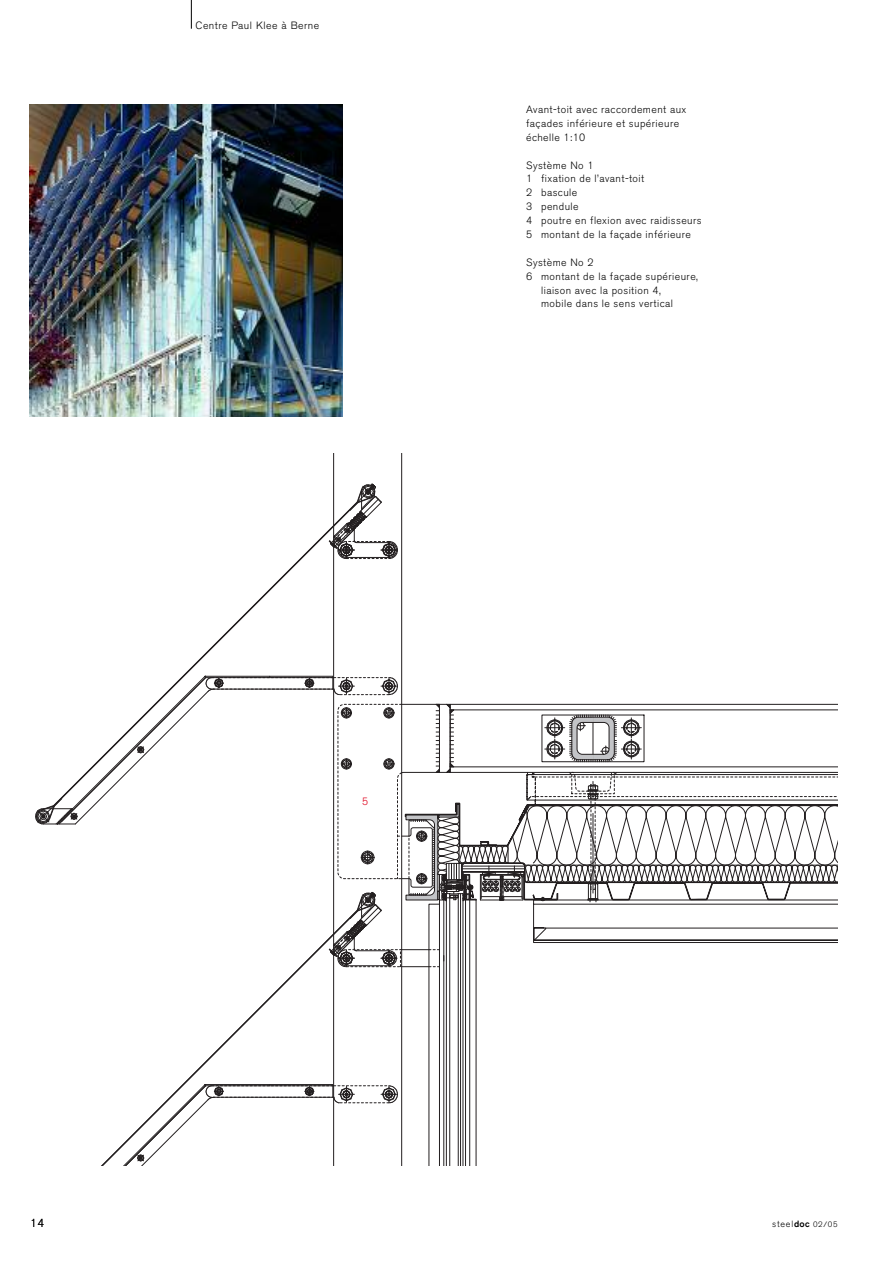
<style>
.page{position:relative;width:893px;height:1263px;background:#fff}
.page>*{position:absolute;margin:0;border:0;box-sizing:border-box;transform-origin:0 0}
.t1{font:300 11.55px "Akzidenz Grotesk BQ";color:#000}
.t2{font:300 10.5px/13.8px "Akzidenz Grotesk BE";letter-spacing:.04em;color:#000}
.t3{font:300 10.5px "Akzidenz Grotesk BE";color:#df001b}
.t4{font:300 9px "Akzidenz Grotesk BQ";letter-spacing:.085em;color:#000}
.s1{font-weight:500}
.s2{font-size:7.8px}
</style>
<div class="page">
<svg style="left:191px;top:0;width:1px;height:29px"></svg>
<svg style="left:182px;top:529px;width:151px;height:147px"></svg>
<svg style="left:333px;top:454px;width:69px;height:222px"></svg>
<svg style="left:329px;top:484px;width:69px;height:75px"></svg>
<svg style="left:35px;top:676px;width:803px;height:489px"></svg>
<img style="left:30px;top:104px;width:313px;height:313px">
<p class="t2" style="left:196px;top:19px;width:125px">Centre Paul Klee à Berne</p>
<p class="t2" style="left:526px;top:103px;width:162px">Avant-toit avec raccordement aux façades inférieure et supérieure échelle 1:10</p>
<p class="t2" style="left:526px;top:159px;width:177px">Système No 1<br>1 fixation de l’avant-toit<br>2 bascule<br>3 pendule<br>4 poutre en flexion avec raidisseurs<br>5 montant de la façade inférieure</p>
<p class="t2" style="left:526px;top:256px;width:69px">Système No 2</p>
<p class="t2" style="left:526px;top:270px;width:173px">6 montant de la façade supérieure,</p>
<p class="t2" style="left:541px;top:284px;width:121px">liaison avec la position 4,</p>
<p class="t2" style="left:541px;top:298px;width:133px">mobile dans le sens vertical</p>
<p class="t3" style="left:362px;top:797px;width:8px">5</p>
<p class="t1" style="left:30px;top:1219px;width:16px">14</p>
<p class="t4" style="left:772px;top:1221px;width:67px">steel<span class="s1">doc</span> <span class="s2">02/05</span></p>
</div>
